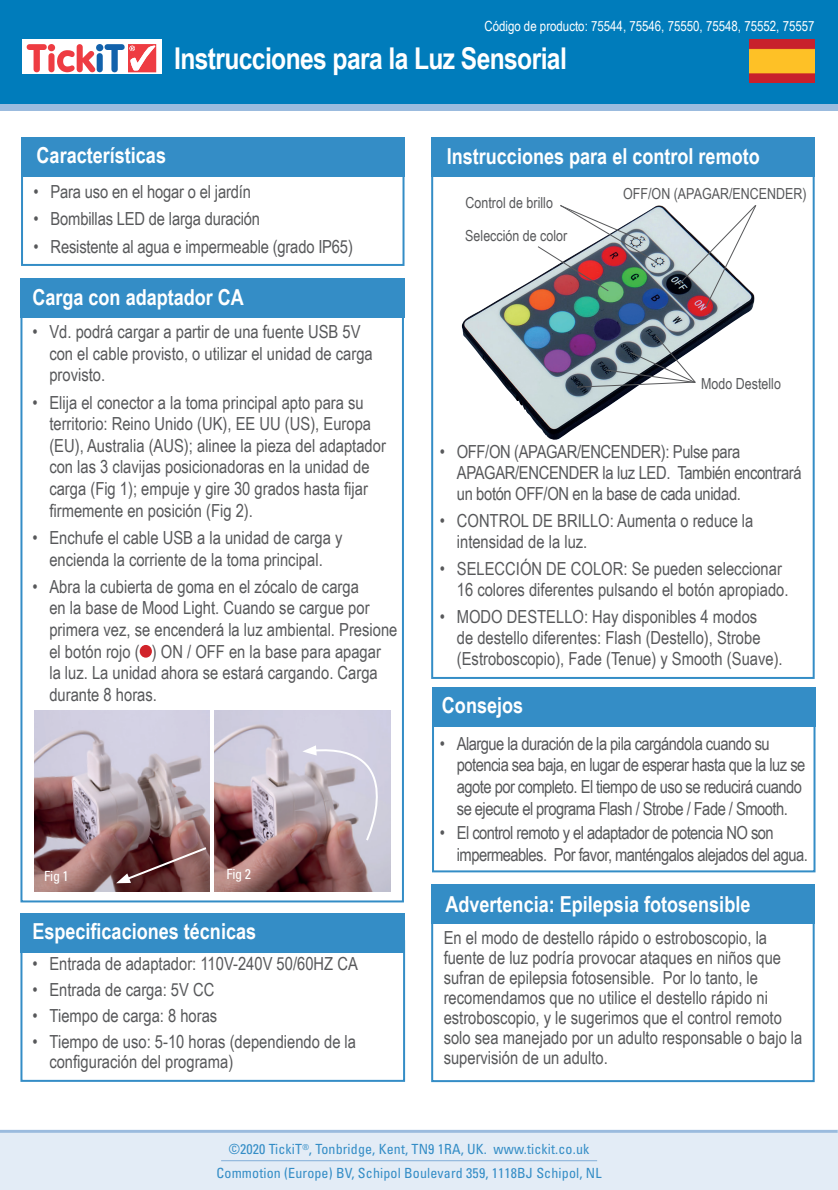
<style>
.page{position:relative;width:838px;height:1190px;background:#fff}
.page>*{position:absolute;margin:0;border:0;box-sizing:border-box;transform-origin:0 0}
.t1{font:700 30px "Arial Narrow";letter-spacing:-.02em;color:#fff}
.t2{font:700 22px "Arial Narrow";color:#fff}
.t3{font:18px/21.6px "Arial Narrow";color:#57585a}
.t4{font:18px/21.6px "Arial Narrow";letter-spacing:-.03em;color:#57585a}
.t5{font:18px/21px "Arial Narrow";letter-spacing:-.02em;color:#57585a}
.t6{font:15.2px "Arial Narrow";color:#57585a}
.t7{font:condensed 14px/24px "Univers";letter-spacing:.01em;color:#348dc6;text-align:center}
.t8{font:14px "Arial Narrow";color:#fff}
.t9{font:condensed 14px "Univers";letter-spacing:-.02em;color:#fff}
</style>
<div class="page">
<img style="left:461px;top:205px;width:292px;height:235px">
<div style="left:0;top:22px;width:837px;height:88px;background:#9bbbde"></div>
<div style="left:0;top:0;width:837px;height:104px;background:#007cbb"></div>
<svg style="left:22px;top:40px;width:139px;height:34px;background:#e5b2bb"></svg>
<img style="left:749px;top:40px;width:65px;height:43px">
<div style="left:431px;top:883px;width:383px;height:40px;background:#348dc6"></div>
<div style="left:431px;top:892px;width:383px;height:189px;border:2px solid #348dc6"></div>
<div style="left:432px;top:687px;width:383px;height:40px;background:#348dc6"></div>
<div style="left:432px;top:700px;width:383px;height:172px;border:2px solid #348dc6"></div>
<div style="left:431px;top:170px;width:383px;height:508px;border:2px solid #348dc6"></div>
<div style="left:431px;top:137px;width:383px;height:40px;background:#348dc6"></div>
<img style="left:537px;top:205px;width:120px;height:87px">
<svg style="left:576px;top:335px;width:120px;height:53px;background:#888d99"></svg>
<svg style="left:678px;top:205px;width:79px;height:103px"></svg>
<div style="left:21px;top:137px;width:383px;height:40px;background:#348dc6"></div>
<div style="left:21px;top:160px;width:383px;height:106px;border:2px solid #348dc6"></div>
<div style="left:20px;top:913px;width:385px;height:39px;background:#348dc6"></div>
<div style="left:20px;top:939px;width:385px;height:142px;border:2px solid #348dc6"></div>
<div style="left:20px;top:278px;width:385px;height:39px;background:#348dc6"></div>
<div style="left:140px;top:645px;width:12px;height:12px;background:#d1232a;border-radius:50%"></div>
<img style="left:34px;top:710px;width:176px;height:181px">
<img style="left:214px;top:710px;width:176px;height:181px">
<svg style="left:116px;top:845px;width:92px;height:38px;background:#6f4343"></svg>
<svg style="left:302px;top:743px;width:102px;height:99px;background:#c8c1cc"></svg>
<div style="left:0;top:1132px;width:837px;height:57px;background:#e3ecf6"></div>
<hr style="left:0;top:1129px;width:837px;height:3px;background:#9bbbde">
<hr style="left:221px;top:1159px;width:376px;height:1px;background:#83aed8">
<hr style="left:837px;top:1132px;width:1px;height:57px;background:#e3ecf6">
<hr style="left:837px;top:21px;width:1px;height:89px;background:#9bbbde">
<hr style="left:837px;top:0;width:1px;height:104px;background:#007cbb">
<p class="t8" style="left:484px;top:16px;width:332px">Código de producto: 75544, 75546, 75550, 75548, 75552, 75557</p>
<h1 class="t1" style="left:174px;top:35px;width:394px">Instrucciones para la Luz Sensorial</h1>
<p class="t2" style="left:37px;top:139px;width:131px">Características</p>
<p class="t3" style="left:33px;top:180px;width:219px">• Para uso en el hogar o el jardín</p>
<p class="t3" style="left:33px;top:207px;width:228px">• Bombillas LED de larga duración</p>
<p class="t3" style="left:33px;top:235px;width:321px">• Resistente al agua e impermeable (grado IP65)</p>
<p class="t2" style="left:32px;top:280px;width:213px">Carga con adaptador CA</p>
<p class="t3" style="left:49px;top:320px;width:325px;text-indent:-17px">• Vd. podrá cargar a partir de una fuente USB 5V con el cable provisto, o utilizar el unidad de carga provisto.</p>
<p class="t3" style="left:49px;top:390px;width:338px;text-indent:-17px">• Elija el conector a la toma principal apto para su territorio: Reino Unido (UK), EE UU (US), Europa (EU), Australia (AUS); alinee la pieza del adaptador con las 3 clavijas posicionadoras en la unidad de carga (Fig 1); empuje y gire 30 grados hasta fijar firmemente en posición (Fig 2).</p>
<p class="t3" style="left:32px;top:526px;width:311px;text-align:center">• Enchufe el cable USB a la unidad de carga y encienda la corriente de la toma principal.</p>
<p class="t3" style="left:49px;top:575px;width:349px;text-indent:-17px">• Abra la cubierta de goma en el zócalo de carga<br>en la base de Mood Light. Cuando se cargue por primera vez, se encenderá la luz ambiental. Presione el botón rojo ( ) ON / OFF en la base para apagar<br>la luz. La unidad ahora se estará cargando. Carga durante 8 horas.</p>
<p class="t9" style="left:44px;top:867px;width:26px">Fig 1</p>
<p class="t9" style="left:226px;top:865px;width:26px">Fig 2</p>
<p class="t2" style="left:32px;top:914px;width:225px">Especificaciones técnicas</p>
<p class="t3" style="left:32px;top:952px;width:327px">• Entrada de adaptador: 110V-240V 50/60HZ CA</p>
<p class="t3" style="left:32px;top:978px;width:183px">• Entrada de carga: 5V CC</p>
<p class="t3" style="left:32px;top:1003px;width:186px">• Tiempo de carga: 8 horas</p>
<p class="t3" style="left:49px;top:1030px;width:308px;line-height:20px;text-indent:-17px">• Tiempo de uso: 5-10 horas (dependiendo de la configuración del programa)</p>
<p class="t2" style="left:446px;top:140px;width:314px">Instrucciones para el control remoto</p>
<p class="t6" style="left:465px;top:191px;width:89px">Control de brillo</p>
<p class="t6" style="left:465px;top:225px;width:103px">Selección de color</p>
<p class="t6" style="left:623px;top:182px;width:185px">OFF/ON (APAGAR/ENCENDER)</p>
<p class="t6" style="left:701px;top:372px;width:81px">Modo Destello</p>
<p class="t5" style="left:457px;top:441px;width:346px;text-indent:-17px">• OFF/ON (APAGAR/ENCENDER): Pulse para<br>APAGAR/ENCENDER la luz LED. También encontrará un botón OFF/ON en la base de cada unidad.</p>
<p class="t3" style="left:457px;top:509px;width:298px;line-height:21px;text-indent:-17px">• CONTROL DE BRILLO: Aumenta o reduce la intensidad de la luz.</p>
<p class="t3" style="left:457px;top:557px;width:333px;line-height:21px;text-indent:-17px">• SELECCIÓN DE COLOR: Se pueden seleccionar<br>16 colores diferentes pulsando el botón apropiado.</p>
<p class="t3" style="left:457px;top:604px;width:327px;text-indent:-17px">• MODO DESTELLO: Hay disponibles 4 modos<br>de destello diferentes: Flash (Destello), Strobe (Estroboscopio), Fade (Tenue) y Smooth (Suave).</p>
<p class="t2" style="left:442px;top:688px;width:83px">Consejos</p>
<p class="t4" style="left:457px;top:731px;width:350px;text-indent:-17px">• Alargue la duración de la pila cargándola cuando su potencia sea baja, en lugar de esperar hasta que la luz se agote por completo. El tiempo de uso se reducirá cuando se ejecute el programa Flash / Strobe / Fade / Smooth.</p>
<p class="t4" style="left:457px;top:821px;width:353px;text-indent:-17px">• El control remoto y el adaptador de potencia NO son impermeables. Por favor, manténgalos alejados del agua.</p>
<p class="t2" style="left:445px;top:887px;width:306px">Advertencia: Epilepsia fotosensible</p>
<p class="t3" style="left:443px;top:926px;width:360px;line-height:20px">En el modo de destello rápido o estroboscopio, la fuente de luz podría provocar ataques en niños que sufran de epilepsia fotosensible. Por lo tanto, le recomendamos que no utilice el destello rápido ni estroboscopio, y le sugerimos que el control remoto solo sea manejado por un adulto responsable o bajo la supervisión de un adulto.</p>
<p class="t7" style="left:217px;top:1136px;width:386px">©2020 TickiT<sup>®</sup>, Tonbridge, Kent, TN9 1RA, UK. www.tickit.co.uk<br>Commotion (Europe) BV, Schipol Boulevard 359, 1118BJ Schipol, NL</p>
</div>
